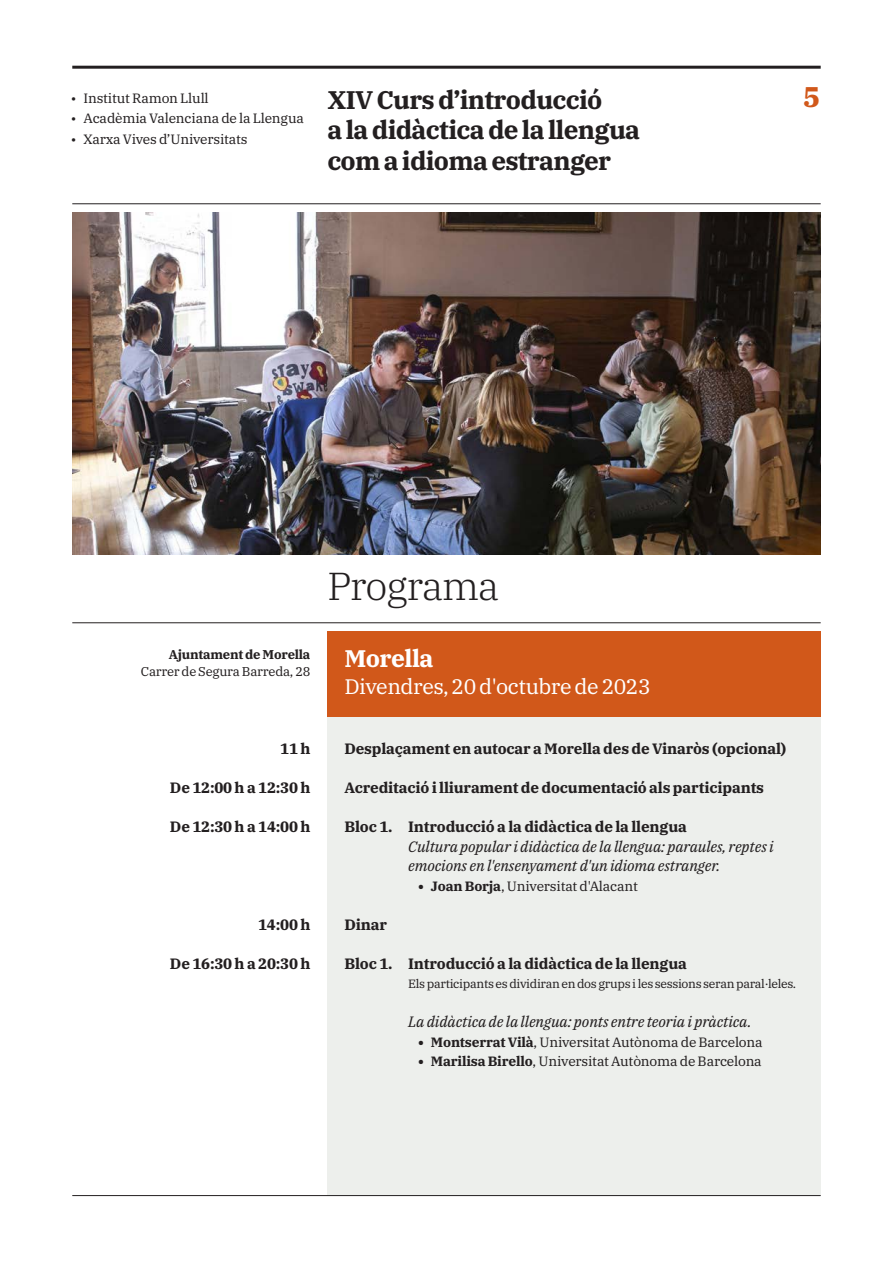
<style>
.page{position:relative;width:893px;height:1263px;background:#fff}
.page>*{position:absolute;margin:0;border:0;box-sizing:border-box;transform-origin:0 0}
.ESP_titulo_24_24{font:300 39px "IBM Plex Serif";letter-spacing:-.03em;color:#231f20}
.ESP_titulo_24_24-2{font:700 28.5px "IBM Plex Serif";color:#d1581a}
.ESP_titulo_24_24-3{font:700 25.5px/30.6px "IBM Plex Serif";letter-spacing:-.03em;color:#231f20}
.ESP_titulo_24_24-4{font:700 24px "IBM Plex Serif";letter-spacing:-.025em;color:#fff}
.ESP_titulo_24_24-5{font:21px "IBM Plex Serif";letter-spacing:-.025em;color:#fff}
.ESP_titulo_24_24-6{font:700 15px "IBM Plex Serif";letter-spacing:-.015em;color:#231f20}
.ESP_titulo_24_24-7{font:italic 15px/19.5px "IBM Plex Serif";letter-spacing:-.01em;color:#231f20}
.t1{font:13.5px "IBM Plex Serif";letter-spacing:-.015em;color:#231f20}
.ESP_titulo_24_24-8{font:12.75px "IBM Plex Serif";letter-spacing:-.02em;color:#231f20}
.ESP_titulo_24_24-9{font:700 12.75px "IBM Plex Serif";letter-spacing:-.02em;color:#231f20}
.ESP_titulo_24_24-10{font:12px "IBM Plex Serif";letter-spacing:-.03em;color:#231f20}
.s1{font-weight:700}
</style>
<div class="page">
<img style="left:72px;top:213px;width:749px;height:342px">
<hr style="left:72px;top:204px;width:749px;height:1px;background:#231f20">
<div style="left:327px;top:717px;width:494px;height:479px;background:#edefec"></div>
<hr style="left:72px;top:1195px;width:749px;height:1px;background:#231f20">
<div style="left:327px;top:631px;width:494px;height:86px;background:#d1581a"></div>
<hr style="left:72px;top:622px;width:749px;height:1px;background:#231f20">
<hr style="left:72px;top:66px;width:749px;height:3px;background:#231f20">
<p class="t1" style="left:71px;top:88px;width:140px">• Institut Ramon Llull</p>
<p class="ESP_titulo_24_24-2" style="left:803px;top:74px;width:19px">5</p>
<p class="t1" style="left:71px;top:108px;width:235px">• Acadèmia Valenciana de la Llengua</p>
<p class="t1" style="left:71px;top:129px;width:178px">• Xarxa Vives d’Universitats</p>
<p class="ESP_titulo_24_24-3" style="left:327px;top:82px;width:314px">XIV Curs d’introducció<br>a la didàctica de la llengua com a idioma estranger</p>
<p class="ESP_titulo_24_24-9" style="left:169px;top:644px;width:143px">Ajuntament de Morella</p>
<p class="ESP_titulo_24_24-8" style="left:141px;top:662px;width:171px">Carrer de Segura Barreda, 28</p>
<p class="ESP_titulo_24_24-6" style="left:280px;top:737px;width:32px">11 h</p>
<p class="ESP_titulo_24_24-6" style="left:170px;top:776px;width:142px">De 12:00 h a 12:30 h</p>
<p class="ESP_titulo_24_24-6" style="left:170px;top:815px;width:142px">De 12:30 h a 14:00 h</p>
<p class="ESP_titulo_24_24-6" style="left:258px;top:913px;width:54px">14:00 h</p>
<p class="ESP_titulo_24_24-6" style="left:170px;top:952px;width:142px">De 16:30 h a 20:30 h</p>
<p class="ESP_titulo_24_24" style="left:327px;top:557px;width:173px">Programa</p>
<p class="ESP_titulo_24_24-4" style="left:344px;top:640px;width:91px">Morella</p>
<p class="ESP_titulo_24_24-5" style="left:344px;top:671px;width:308px">Divendres, 20 d'octubre de 2023</p>
<p class="ESP_titulo_24_24-6" style="left:344px;top:737px;width:443px">Desplaçament en autocar a Morella des de Vinaròs (opcional)</p>
<p class="ESP_titulo_24_24-6" style="left:344px;top:776px;width:421px">Acreditació i lliurament de documentació als participants</p>
<p class="ESP_titulo_24_24-6" style="left:344px;top:815px;width:344px">Bloc 1. Introducció a la didàctica de la llengua</p>
<p class="ESP_titulo_24_24-7" style="left:408px;top:835px;width:367px">Cultura popular i didàctica de la llengua: paraules, reptes i emocions en l'ensenyament d'un idioma estranger.</p>
<p class="t1" style="left:418px;top:876px;width:221px"><span class="s1">• Joan Borja</span>, Universitat d'Alacant</p>
<p class="ESP_titulo_24_24-6" style="left:344px;top:913px;width:44px">Dinar</p>
<p class="ESP_titulo_24_24-6" style="left:344px;top:952px;width:344px">Bloc 1. Introducció a la didàctica de la llengua</p>
<p class="ESP_titulo_24_24-10" style="left:408px;top:975px;width:389px">Els participants es dividiran en dos grups i les sessions seran paral·leles.</p>
<p class="ESP_titulo_24_24-7" style="left:408px;top:1011px;width:345px">La didàctica de la llengua: ponts entre teoria i pràctica.</p>
<p class="t1" style="left:418px;top:1032px;width:346px"><span class="s1">• Montserrat Vilà</span>, Universitat Autònoma de Barcelona</p>
<p class="t1" style="left:418px;top:1051px;width:345px"><span class="s1">• Marilisa Birello</span>, Universitat Autònoma de Barcelona</p>
</div>
